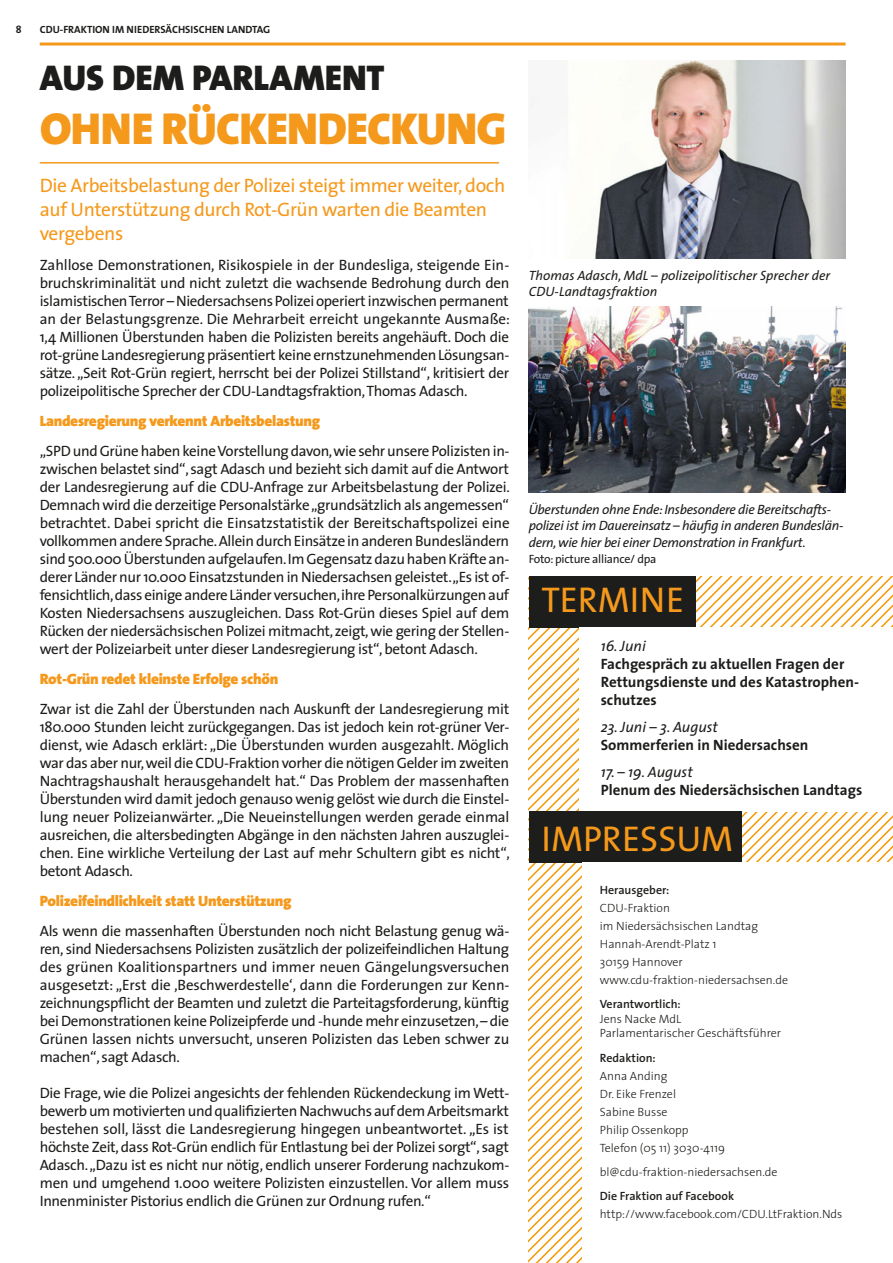
<style>
.page{position:relative;width:893px;height:1263px;background:#fff}
.page>*{position:absolute;margin:0;border:0;box-sizing:border-box;transform-origin:0 0}
.t1{font:45px "The Sans Black Caps";letter-spacing:-.02em;color:#f5991c}
.t2{font:36px "The Sans";color:#f5991c}
.t3{font:36px "The Sans Black Caps";color:#1d1d1b}
.t4{font:19.5px/24px "The Sans";letter-spacing:-.02em;color:#f5991c}
.t5{font:15px/18px "The Sans";letter-spacing:-.02em;color:#1d1d1b;text-align:justify}
.t6{font:700 15px/18px "The Sans";color:#1d1d1b}
.t7{font:900 15px "The Sans";letter-spacing:-.02em;color:#f5991c}
.t8{font:italic 15px "The Sans";color:#1d1d1b}
.t9{font:italic 13.5px/16.5px "The Sans";letter-spacing:-.02em;color:#1d1d1b}
.t10{font:italic 13.5px/16.5px "The Sans";color:#1d1d1b}
.t11{font:300 12px "The Sans";color:#1d1d1b}
.t12{font:600 12px "The Sans";color:#1d1d1b}
.t13{font:12px "The Sans";letter-spacing:-.02em;color:#1d1d1b}
.t14{font:700 10.5px "The Sans";color:#1d1d1b}
</style>
<div class="page">
<svg style="left:529px;top:576px;width:364px;height:96px"></svg>
<svg style="left:529px;top:689px;width:364px;height:574px"></svg>
<div style="left:529px;top:576px;width:166px;height:51px;background:#1d1d1b"></div>
<div style="left:580px;top:627px;width:313px;height:184px;background:#fff"></div>
<div style="left:529px;top:811px;width:212px;height:51px;background:#1d1d1b"></div>
<div style="left:583px;top:862px;width:310px;height:401px;background:#fff"></div>
<hr style="left:40px;top:43px;width:806px;height:3px;background:#f5991c">
<hr style="left:40px;top:162px;width:459px;height:2px;background:#f5991c">
<img style="left:532px;top:60px;width:314px;height:198px">
<img style="left:529px;top:307px;width:317px;height:185px">
<p class="t14" style="left:16px;top:21px;width:7px">8</p>
<p class="t14" style="left:40px;top:21px;width:232px">CDU-FRAKTION IM NIEDERSÄCHSISCHEN LANDTAG</p>
<p class="t3" style="left:40px;top:47px;width:346px">AUS DEM PARLAMENT</p>
<p class="t1" style="left:40px;top:91px;width:468px">OHNE RÜCKENDECKUNG</p>
<p class="t4" style="left:40px;top:173px;width:467px">Die Arbeitsbelastung der Polizei steigt immer weiter, doch auf Unterstützung durch Rot-Grün warten die Beamten vergebens</p>
<p class="t5" style="left:40px;top:255px;width:472px">Zahllose Demonstrationen, Risikospiele in der Bundesliga, steigende Ein&shy;bruchskriminalität und nicht zuletzt die wachsende Bedrohung durch den islamistischen Terror – Niedersachsens Polizei operiert inzwischen permanent an der Belastungsgrenze. Die Mehrarbeit erreicht ungekannte Ausmaße:<br>1,4 Millionen Überstunden haben die Polizisten bereits angehäuft. Doch die rot-grüne Landesregierung präsentiert keine ernstzunehmenden Lösungsan&shy;sätze. „Seit Rot-Grün regiert, herrscht bei der Polizei Stillstand“, kritisiert der polizeipolitische Sprecher der CDU-Landtagsfraktion, Thomas Adasch.</p>
<p class="t7" style="left:40px;top:408px;width:282px">Landesregierung verkennt Arbeitsbelastung</p>
<p class="t5" style="left:40px;top:441px;width:472px">„SPD und Grüne haben keine Vorstellung davon, wie sehr unsere Polizisten in&shy;zwischen belastet sind“, sagt Adasch und bezieht sich damit auf die Antwort der Landesregierung auf die CDU-Anfrage zur Arbeitsbelastung der Polizei.<br>Demnach wird die derzeitige Personalstärke „grundsätzlich als angemessen“ betrachtet. Dabei spricht die Einsatzstatistik der Bereitschaftspolizei eine vollkommen andere Sprache. Allein durch Einsätze in anderen Bundesländern sind 500.000 Überstunden aufgelaufen. Im Gegensatz dazu haben Kräfte an&shy;derer Länder nur 10.000 Einsatzstunden in Niedersachsen geleistet. „Es ist of&shy;fensichtlich, dass einige andere Länder versuchen, ihre Personalkürzungen auf Kosten Niedersachsens auszugleichen. Dass Rot-Grün dieses Spiel auf dem Rücken der niedersächsischen Polizei mitmacht, zeigt, wie gering der Stellen&shy;wert der Polizeiarbeit unter dieser Landesregierung ist“, betont Adasch.</p>
<p class="t7" style="left:40px;top:666px;width:240px">Rot-Grün redet kleinste Erfolge schön</p>
<p class="t5" style="left:40px;top:699px;width:472px">Zwar ist die Zahl der Überstunden nach Auskunft der Landesregierung mit 180.000 Stunden leicht zurückgegangen. Das ist jedoch kein rot-grüner Ver&shy;dienst, wie Adasch erklärt: „Die Überstunden wurden ausgezahlt. Möglich war das aber nur, weil die CDU-Fraktion vorher die nötigen Gelder im zweiten Nachtragshaushalt herausgehandelt hat.“ Das Problem der massenhaften Überstunden wird damit jedoch genauso wenig gelöst wie durch die Einstel&shy;lung neuer Polizeianwärter. „Die Neueinstellungen werden gerade einmal ausreichen, die altersbedingten Abgänge in den nächsten Jahren auszuglei&shy;chen. Eine wirkliche Verteilung der Last auf mehr Schultern gibt es nicht“, betont Adasch.</p>
<p class="t7" style="left:40px;top:888px;width:253px">Polizeifeindlichkeit statt Unterstützung</p>
<p class="t5" style="left:40px;top:921px;width:471px">Als wenn die massenhaften Überstunden noch nicht Belastung genug wä&shy;ren, sind Niedersachsens Polizisten zusätzlich der polizeifeindlichen Haltung des grünen Koalitionspartners und immer neuen Gängelungsversuchen ausgesetzt: „Erst die ‚Beschwerdestelle‘, dann die Forderungen zur Kenn&shy;zeichnungspflicht der Beamten und zuletzt die Parteitagsforderung, künftig bei Demonstrationen keine Polizeipferde und -hunde mehr einzusetzen, – die Grünen lassen nichts unversucht, unseren Polizisten das Leben schwer zu machen“, sagt Adasch.</p>
<p class="t5" style="left:40px;top:1083px;width:471px">Die Frage, wie die Polizei angesichts der fehlenden Rückendeckung im Wett&shy;bewerb um motivierten und qualifizierten Nachwuchs auf dem Arbeitsmarkt bestehen soll, lässt die Landesregierung hingegen unbeantwortet. „Es ist höchste Zeit, dass Rot-Grün endlich für Entlastung bei der Polizei sorgt“, sagt Adasch. „Dazu ist es nicht nur nötig, endlich unserer Forderung nachzukom&shy;men und umgehend 1.000 weitere Polizisten einzustellen. Vor allem muss Innenminister Pistorius endlich die Grünen zur Ordnung rufen.“</p>
<p class="t10" style="left:529px;top:267px;width:303px">Thomas Adasch, MdL – polizeipolitischer Sprecher der<br>CDU-Landtagsfraktion</p>
<p class="t9" style="left:529px;top:500px;width:316px">Überstunden ohne Ende: Insbesondere die Bereitschafts&shy;polizei ist im Dauereinsatz – häufig in anderen Bundeslän&shy;dern, wie hier bei einer Demonstration in Frankfurt.</p>
<p class="t13" style="left:529px;top:549px;width:129px">Foto: picture alliance/ dpa</p>
<p class="t2" style="left:542px;top:570px;width:144px">TERMINE</p>
<p class="t8" style="left:601px;top:633px;width:47px">16. Juni</p>
<p class="t6" style="left:601px;top:654px;width:260px">Fachgespräch zu aktuellen Fragen der<br>Rettungsdienste und des Katastrophen&shy;schutzes</p>
<p class="t8" style="left:601px;top:714px;width:119px">23. Juni – 3. August</p>
<p class="t6" style="left:601px;top:735px;width:209px">Sommerferien in Niedersachsen</p>
<p class="t8" style="left:601px;top:759px;width:94px">17. – 19. August</p>
<p class="t6" style="left:601px;top:780px;width:263px">Plenum des Niedersächsischen Landtags</p>
<p class="t2" style="left:542px;top:809px;width:193px">IMPRESSUM</p>
<p class="t12" style="left:600px;top:880px;width:71px">Herausgeber:</p>
<p class="t11" style="left:600px;top:898px;width:72px">CDU-Fraktion</p>
<p class="t11" style="left:600px;top:916px;width:160px">im Niedersächsischen Landtag</p>
<p class="t11" style="left:600px;top:934px;width:118px">Hannah-Arendt-Platz 1</p>
<p class="t11" style="left:600px;top:952px;width:84px">30159 Hannover</p>
<p class="t11" style="left:600px;top:970px;width:190px">www.cdu-fraktion-niedersachsen.de</p>
<p class="t12" style="left:600px;top:994px;width:82px">Verantwortlich:</p>
<p class="t11" style="left:600px;top:1008px;width:83px">Jens Nacke MdL</p>
<p class="t11" style="left:600px;top:1023px;width:183px">Parlamentarischer Geschäftsführer</p>
<p class="t12" style="left:600px;top:1048px;width:57px">Redaktion:</p>
<p class="t11" style="left:600px;top:1066px;width:69px">Anna Anding</p>
<p class="t11" style="left:600px;top:1084px;width:78px">Dr. Eike Frenzel</p>
<p class="t11" style="left:600px;top:1102px;width:69px">Sabine Busse</p>
<p class="t11" style="left:600px;top:1120px;width:90px">Philip Ossenkopp</p>
<p class="t11" style="left:600px;top:1138px;width:127px">Telefon (05 11) 3030-4119</p>
<p class="t11" style="left:600px;top:1162px;width:179px">bl@cdu-fraktion-niedersachsen.de</p>
<p class="t12" style="left:600px;top:1186px;width:136px">Die Fraktion auf Facebook</p>
<p class="t11" style="left:600px;top:1204px;width:244px">http://www.facebook.com/CDU.LtFraktion.Nds</p>
</div>
